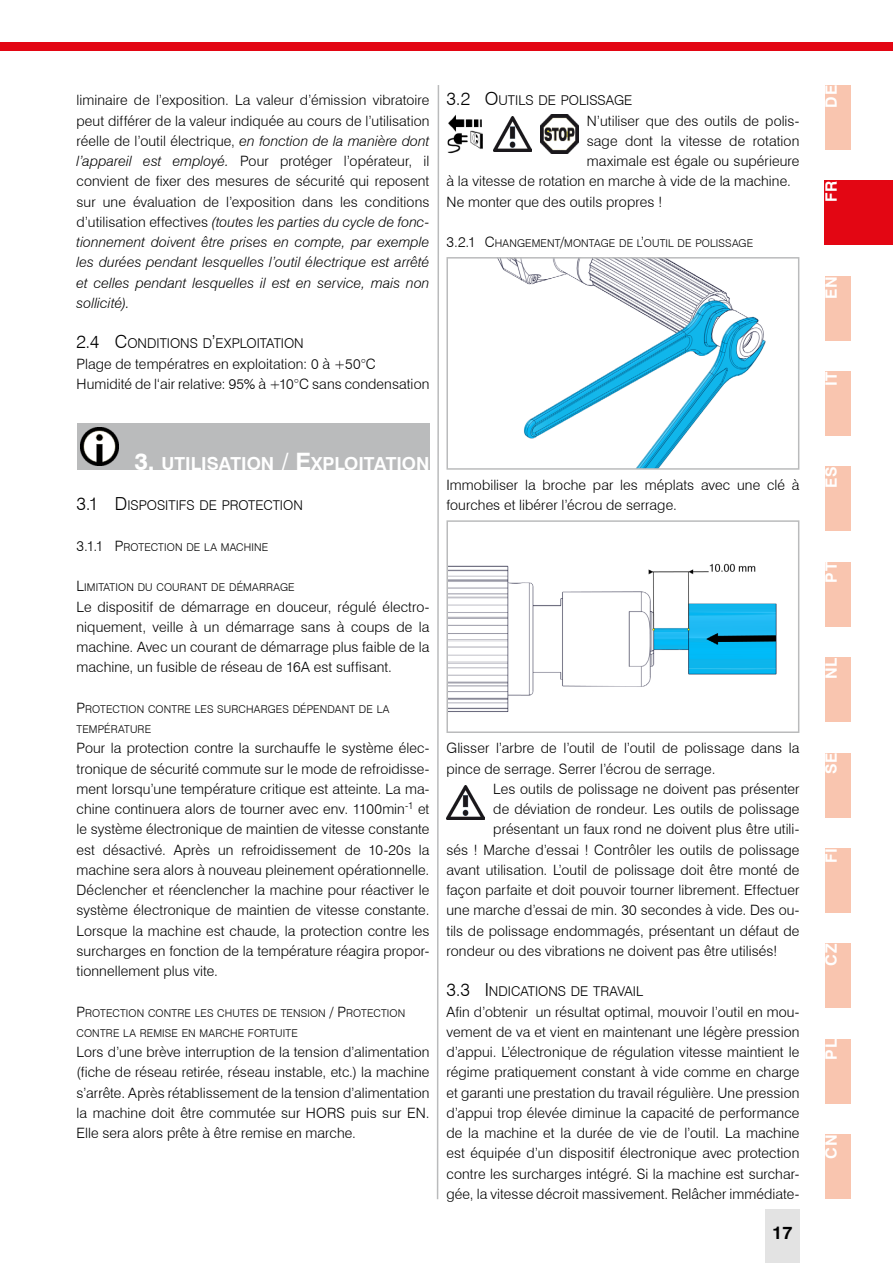
<style>
.page{position:relative;width:893px;height:1263px;background:#fff}
.page>*{position:absolute;margin:0;border:0;box-sizing:border-box;transform-origin:0 0}
.t1{font:700 18px "Swiss 721 BT";color:#fff}
.t2{font:700 18px "Swiss 721 BT";color:#000}
.t3{font:700 15.75px "Swiss 721 BT";letter-spacing:.05em;color:#fff}
.t4{font:300 14.25px/20.2px "Swiss 721 BT";letter-spacing:.005em;color:#000;text-align:justify}
.t5{font:300 13.5px "Swiss 721 BT";color:#000}
.t6{font:300 10.65px/20.2px "Swiss 721 BT";letter-spacing:.015em;color:#000}
.s1{font-style:italic}
.s2{font-size:18px}
.s3{font-size:14.25px}
.s4{font-size:24px}
</style>
<div class="page">
<div style="left:825px;top:1134px;width:25px;height:65px;background:#f9c5af"></div>
<div style="left:825px;top:1039px;width:25px;height:64px;background:#f9c5af"></div>
<div style="left:825px;top:944px;width:25px;height:64px;background:#f9c5af"></div>
<div style="left:825px;top:848px;width:25px;height:64px;background:#f9c5af"></div>
<div style="left:825px;top:753px;width:25px;height:64px;background:#f9c5af"></div>
<div style="left:825px;top:657px;width:25px;height:65px;background:#f9c5af"></div>
<div style="left:825px;top:562px;width:25px;height:64px;background:#f9c5af"></div>
<div style="left:825px;top:467px;width:25px;height:64px;background:#f9c5af"></div>
<div style="left:825px;top:371px;width:25px;height:65px;background:#f9c5af"></div>
<div style="left:825px;top:276px;width:25px;height:64px;background:#f9c5af"></div>
<div style="left:77px;top:423px;width:352px;height:47px;background:#babbbc"></div>
<img style="left:81px;top:427px;width:38px;height:39px">
<img style="left:447px;top:115px;width:36px;height:38px">
<img style="left:493px;top:117px;width:38px;height:34px">
<img style="left:540px;top:115px;width:38px;height:38px">
<img style="left:446px;top:785px;width:39px;height:35px">
<img style="left:498px;top:260px;width:268px;height:207px">
<div style="left:446px;top:257px;width:353px;height:213px;border:2px solid #babbbc"></div>
<img style="left:449px;top:563px;width:328px;height:149px">
<div style="left:446px;top:520px;width:353px;height:213px;border:2px solid #babbbc"></div>
<div style="left:825px;top:85px;width:25px;height:64px;background:#f9c5af"></div>
<div style="left:0;top:43px;width:893px;height:8px;background:#e30613"></div>
<div style="left:765px;top:1209px;width:34px;height:54px;background:#e3e3e3"></div>
<svg style="left:436px;top:85px;width:4px;height:1115px"></svg>
<div style="left:825px;top:180px;width:68px;height:65px;background:#e30613"></div>
<p class="t4" style="left:77px;top:90px;width:354px">liminaire de l’exposition. La valeur d’émission vibratoire peut différer de la valeur indiquée au cours de l’utilisation réelle de l’outil électrique, <span class="s1">en fonction de la manière dont l’appareil est employé.</span> Pour protéger l’opérateur, il convient de fixer des mesures de sécurité qui reposent sur une évaluation de l’exposition dans les conditions d’utilisation effectives <span class="s1">(toutes les parties du cycle de fonc&shy;tionnement doivent être prises en compte, par exemple les durées pendant lesquelles l’outil électrique est arrêté et celles pendant lesquelles il est en service, mais non sollicité).</span></p>
<p class="t5" style="left:77px;top:335px;width:229px"><span class="s2">2.4 C</span>ONDITIONS D<span class="s2">’</span>EXPLOITATION</p>
<p class="t4" style="left:77px;top:353px;width:354px">Plage de températres en exploitation: 0 à +50°C<br>Humidité de l‘air relative: 95% à +10°C sans condensation</p>
<p class="t5" style="left:446px;top:92px;width:187px"><span class="s2">3.2 O</span>UTILS DE POLISSAGE</p>
<p class="t4" style="left:587px;top:110px;width:214px">N’utiliser que des outils de polis-</p>
<p class="t4" style="left:587px;top:130px;width:214px">sage dont la vitesse de rotation</p>
<p class="t4" style="left:587px;top:151px;width:214px">maximale est égale ou supérieure</p>
<p class="t4" style="left:446px;top:171px;width:346px">à la vitesse de rotation en marche à vide de la machine.</p>
<p class="t4" style="left:446px;top:191px;width:218px">Ne monter que des outils propres !</p>
<p class="t6" style="left:446px;top:233px;width:308px"><span class="s3">3.2.1 C</span>HANGEMENT<span class="s3">/</span>MONTAGE DE L<span class="s3">’</span>OUTIL DE POLISSAGE</p>
<p class="t1" style="left:134px;top:452px;width:50px"><span class="s4">3.</span> UTILIS</p>
<p class="t1" style="left:219px;top:452px;width:210px">ATI ON <span class="s4">/ E</span>XPLOITATI ON</p>
<p class="t5" style="left:77px;top:497px;width:228px"><span class="s2">3.1 D</span> ISPOSITIFS DE PROTECTION</p>
<p class="t6" style="left:77px;top:537px;width:193px"><span class="s3">3.1.1 P</span>ROTECTION DE LA MACHINE</p>
<p class="t6" style="left:77px;top:577px;width:220px"><span class="s3">L</span>IMITATION DU COURANT DE DÉMARRAGE</p>
<p class="t4" style="left:77px;top:596px;width:354px">Le dispositif de démarrage en douceur, régulé électro&shy;niquement, veille à un démarrage sans à coups de la machine. Avec un courant de démarrage plus faible de la machine, un fusible de réseau de 16A est suffisant.</p>
<p class="t6" style="left:77px;top:699px;width:315px"><span class="s3">P</span>ROTECTION CONTRE LES SURCHARGES DÉPENDANT DE LA<br>TEMPÉRATURE</p>
<p class="t4" style="left:77px;top:738px;width:354px">Pour la protection contre la surchauffe le système élec&shy;tronique de sécurité commute sur le mode de refroidisse&shy;ment lorsqu’une température critique est atteinte. La ma&shy;chine continuera alors de tourner avec env. 1100min<sup>-1</sup> et le système électronique de maintien de vitesse constante est désactivé. Après un refroidissement de 10-20s la machine sera alors à nouveau pleinement opérationnelle.<br>Déclencher et réenclencher la machine pour réactiver le système électronique de maintien de vitesse constante.<br>Lorsque la machine est chaude, la protection contre les surcharges en fonction de la température réagira propor&shy;tionnellement plus vite.</p>
<p class="t6" style="left:77px;top:1003px;width:330px"><span class="s3">P</span>ROTECTION CONTRE LES CHUTES DE TENSION <span class="s3">/ P</span>ROTECTION<br>CONTRE LA REMISE EN MARCHE FORTUITE</p>
<p class="t4" style="left:77px;top:1042px;width:354px">Lors d’une brève interruption de la tension d’alimentation (fiche de réseau retirée, réseau instable, etc.) la machine s’arrête. Après rétablissement de la tension d’alimentation la machine doit être commutée sur HORS puis sur EN.<br>Elle sera alors prête à être remise en marche.</p>
<p class="t4" style="left:446px;top:475px;width:354px">Immobiliser la broche par les méplats avec une clé à fourches et libérer l’écrou de serrage.</p>
<p class="t4" style="left:446px;top:738px;width:354px">Glisser l’arbre de l’outil de l’outil de polissage dans la pince de serrage. Serrer l’écrou de serrage.</p>
<p class="t4" style="left:493px;top:778px;width:308px">Les outils de polissage ne doivent pas présenter</p>
<p class="t4" style="left:493px;top:799px;width:308px">de déviation de rondeur. Les outils de polissage</p>
<p class="t4" style="left:493px;top:819px;width:308px">présentant un faux rond ne doivent plus être utili-</p>
<p class="t4" style="left:446px;top:839px;width:354px">sés ! Marche d’essai ! Contrôler les outils de polissage</p>
<p class="t4" style="left:446px;top:859px;width:354px">avant utilisation. L’outil de polissage doit être monté de</p>
<p class="t4" style="left:446px;top:880px;width:354px">façon parfaite et doit pouvoir tourner librement. Effectuer</p>
<p class="t4" style="left:446px;top:900px;width:354px">une marche d’essai de min. 30 secondes à vide. Des ou-</p>
<p class="t4" style="left:446px;top:920px;width:354px">tils de polissage endommagés, présentant un défaut de</p>
<p class="t4" style="left:446px;top:940px;width:333px">rondeur ou des vibrations ne doivent pas être utilisés!</p>
<p class="t5" style="left:446px;top:983px;width:198px"><span class="s2">3.3 I</span> NDICATIONS DE TRAVAIL</p>
<p class="t4" style="left:446px;top:1001px;width:354px">Afin d’obtenir un résultat optimal, mouvoir l’outil en mou&shy;vement de va et vient en maintenant une légère pression d’appui. L’électronique de régulation vitesse maintient le régime pratiquement constant à vide comme en charge et garanti une prestation du travail régulière. Une pression d’appui trop élevée diminue la capacité de performance de la machine et la durée de vie de l’outil. La machine est équipée d’un dispositif électronique avec protection contre les surcharges intégré. Si la machine est surchar&shy;gée, la vitesse décroit massivement. Relâcher immédiate-</p>
<p class="t2" style="left:772px;top:1222px;width:22px">17</p>
<p class="t3" style="left:822px;top:108px;width:24px;rotate:-90deg">DE</p>
<p class="t3" style="left:822px;top:202px;width:23px;rotate:-90deg">FR</p>
<p class="t3" style="left:822px;top:299px;width:24px;rotate:-90deg">EN</p>
<p class="t3" style="left:822px;top:386px;width:16px;rotate:-90deg">IT</p>
<p class="t3" style="left:822px;top:488px;width:23px;rotate:-90deg">ES</p>
<p class="t3" style="left:822px;top:583px;width:22px;rotate:-90deg">PT</p>
<p class="t3" style="left:822px;top:679px;width:23px;rotate:-90deg">NL</p>
<p class="t3" style="left:822px;top:774px;width:23px;rotate:-90deg">SE</p>
<p class="t3" style="left:822px;top:863px;width:17px;rotate:-90deg">FI</p>
<p class="t3" style="left:822px;top:966px;width:23px;rotate:-90deg">CZ</p>
<p class="t3" style="left:822px;top:1059px;width:22px;rotate:-90deg">PL</p>
<p class="t3" style="left:822px;top:1159px;width:26px;rotate:-90deg">CN</p>
</div>
